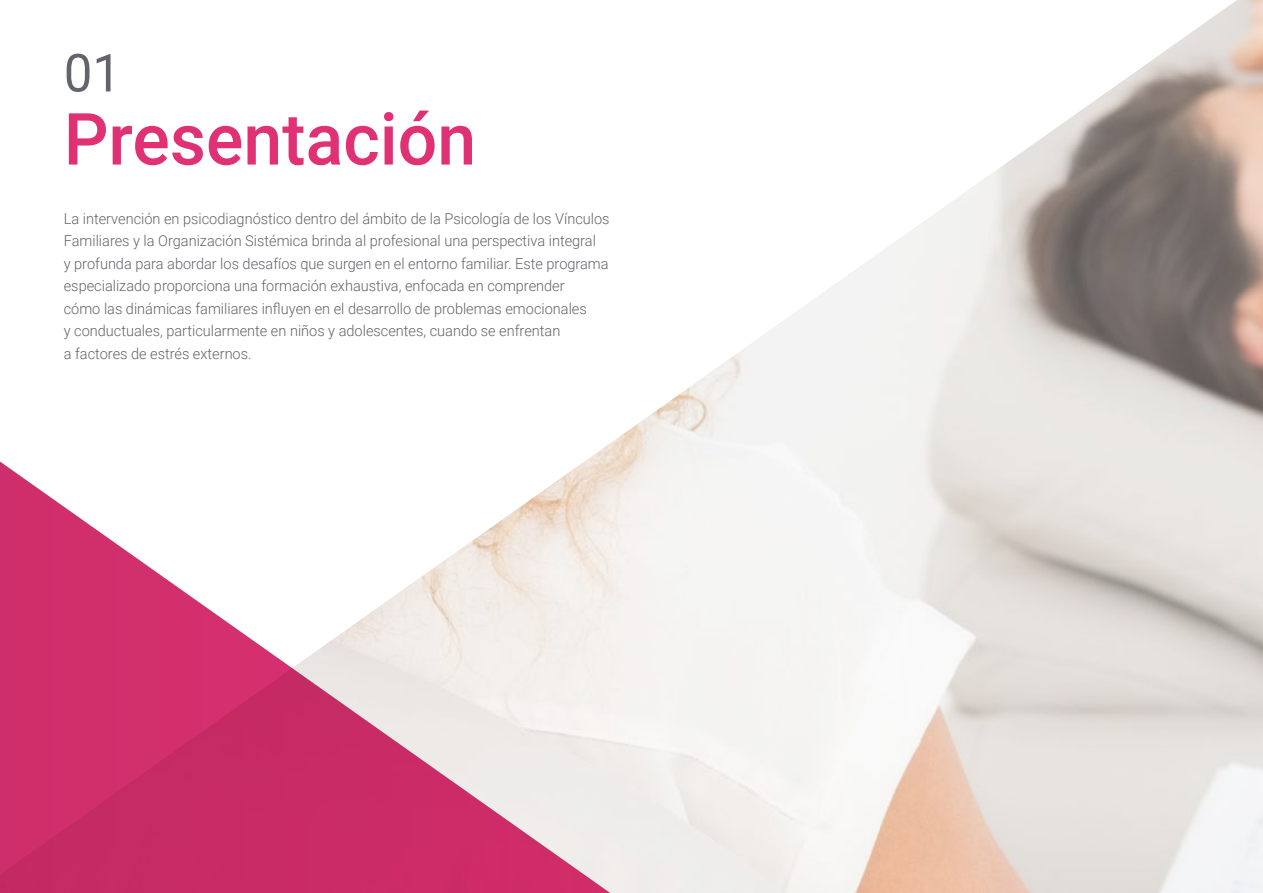
<style>
.page{position:relative;width:1263px;height:893px;background:#fff}
.page>*{position:absolute;margin:0;border:0;box-sizing:border-box;transform-origin:0 0}
.t1{font:500 72px "Roboto";color:#df3174}
.t2{font:52.5px "Roboto";color:#61646a}
.t3{font:300 15px/22.5px "Roboto";color:#61646a}
</style>
<div class="page">
<img style="left:607px;top:0;width:656px;height:893px">
<svg style="left:0;top:446px;width:640px;height:447px"></svg>
<h2 class="t2" style="left:64px;top:36px;width:59px">01</h2>
<h1 class="t1" style="left:64px;top:89px;width:414px">Presentación</h1>
<p class="t3" style="left:64px;top:207px;width:547px">La intervención en psicodiagnóstico dentro del ámbito de la Psicología de los Vínculos Familiares y la Organización Sistémica brinda al profesional una perspectiva integral<br>y profunda para abordar los desafíos que surgen en el entorno familiar. Este programa especializado proporciona una formación exhaustiva, enfocada en comprender<br>cómo las dinámicas familiares influyen en el desarrollo de problemas emocionales<br>y conductuales, particularmente en niños y adolescentes, cuando se enfrentan<br>a factores de estrés externos.</p>
</div>
